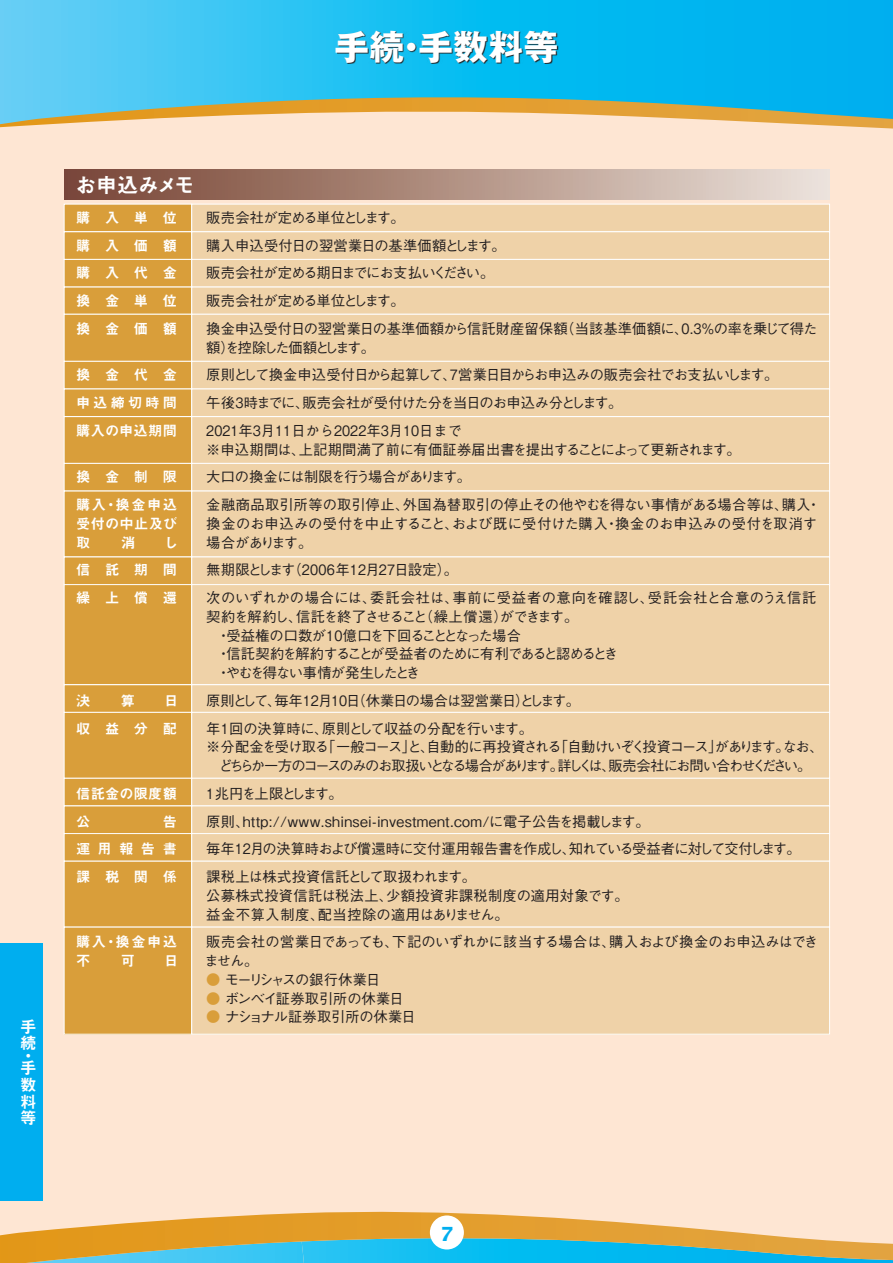
<style>
.page{position:relative;width:893px;height:1263px;background:#fee6d3}
.page>*{position:absolute;margin:0;border:0;box-sizing:border-box;transform-origin:0 0}
.t1{font:700 34.5px "Gothic MB101 Pro";letter-spacing:.02em;color:#fff}
.t2{font:21px "Midashi Go Pro MB31";letter-spacing:-.025em;color:#fff}
.t3{font:700 19.5px "Lucida Sans Std";color:#00aeef}
.t4{font:16.5px/16.8px "Midashi Go Pro MB31";color:#fff}
.t5{font:500 14.25px/27.8px "Gothic BBB Pro";letter-spacing:-.025em;color:#231f20}
.t6{font:500 14.25px/27.8px "Gothic BBB Pro";color:#231f20;scale:.9 1}
.t7{font:500 14.25px/27.8px "Gothic BBB Pro";letter-spacing:.02em;color:#231f20}
.t8{font:500 14.25px/27.8px "Gothic BBB Pro";letter-spacing:-.005em;color:#231f20}
.t9{font:500 14.25px/18.8px "Gothic BBB Pro";letter-spacing:-.085em;color:#231f20}
.t10{font:500 14.25px/18.8px "Gothic BBB Pro";letter-spacing:-.1em;color:#231f20;text-align:center}
.t11{font:14.25px/27.8px "Midashi Go Pro MB31";letter-spacing:.535em;color:#fff;text-align:justify}
.t12{font:500 14.25px/18.8px "Gothic BBB Pro";color:#231f20}
.t13{font:500 14.25px "Gothic BBB Pro";letter-spacing:-.095em;color:#231f20}
.t14{font:14.25px/27.8px "Midashi Go Pro MB31";letter-spacing:.11em;color:#fff}
.t15{font:14.25px/18.8px "Midashi Go Pro MB31";letter-spacing:.02em;color:#fff}
.t16{font:14.25px/27.8px "Midashi Go Pro MB31";letter-spacing:.025em;color:#fff}
.s1{color:#d99e3a}
</style>
<div class="page">
<svg style="left:0;top:0;width:893px;height:129px;background:#48bedb"></svg>
<svg style="left:337px;top:31px;width:221px;height:33px;background:#176d87"></svg>
<div style="left:0;top:944px;width:43px;height:257px;background:#00aeef"></div>
<div style="left:64px;top:169px;width:766px;height:30px;background:linear-gradient(to right,#764231,#ece1d9)"></div>
<div style="left:64px;top:204px;width:128px;height:28px;background:#d99e3a"></div>
<div style="left:192px;top:204px;width:638px;height:28px;background:#efd2a8"></div>
<div style="left:191px;top:204px;width:639px;height:28px;border:1px solid #fff"></div>
<div style="left:64px;top:232px;width:128px;height:27px;background:#d99e3a"></div>
<div style="left:64px;top:231px;width:128px;height:29px;border:1px solid #fff"></div>
<div style="left:192px;top:232px;width:638px;height:27px;background:#efd2a8"></div>
<div style="left:191px;top:231px;width:639px;height:29px;border:1px solid #fff"></div>
<div style="left:64px;top:259px;width:128px;height:28px;background:#d99e3a"></div>
<div style="left:64px;top:259px;width:128px;height:28px;border:1px solid #fff"></div>
<div style="left:192px;top:259px;width:638px;height:28px;background:#efd2a8"></div>
<div style="left:191px;top:259px;width:639px;height:28px;border:1px solid #fff"></div>
<div style="left:64px;top:287px;width:128px;height:27px;background:#d99e3a"></div>
<div style="left:192px;top:287px;width:638px;height:27px;background:#efd2a8"></div>
<div style="left:191px;top:287px;width:639px;height:28px;border:1px solid #fff"></div>
<div style="left:64px;top:314px;width:128px;height:47px;background:#d99e3a"></div>
<div style="left:64px;top:314px;width:128px;height:48px;border:1px solid #fff"></div>
<div style="left:192px;top:314px;width:638px;height:47px;background:#efd2a8"></div>
<div style="left:191px;top:314px;width:639px;height:48px;border:1px solid #fff"></div>
<div style="left:64px;top:361px;width:128px;height:28px;background:#d99e3a"></div>
<div style="left:64px;top:361px;width:128px;height:28px;border:1px solid #fff"></div>
<div style="left:192px;top:361px;width:638px;height:28px;background:#efd2a8"></div>
<div style="left:191px;top:361px;width:639px;height:28px;border:1px solid #fff"></div>
<div style="left:64px;top:389px;width:128px;height:28px;background:#d99e3a"></div>
<div style="left:192px;top:389px;width:638px;height:28px;background:#efd2a8"></div>
<div style="left:191px;top:389px;width:639px;height:28px;border:1px solid #fff"></div>
<div style="left:64px;top:417px;width:128px;height:46px;background:#d99e3a"></div>
<div style="left:64px;top:416px;width:128px;height:48px;border:1px solid #fff"></div>
<div style="left:192px;top:417px;width:638px;height:46px;background:#efd2a8"></div>
<div style="left:191px;top:416px;width:639px;height:48px;border:1px solid #fff"></div>
<div style="left:64px;top:463px;width:128px;height:28px;background:#d99e3a"></div>
<div style="left:64px;top:463px;width:128px;height:28px;border:1px solid #fff"></div>
<div style="left:192px;top:463px;width:638px;height:28px;background:#efd2a8"></div>
<div style="left:191px;top:463px;width:639px;height:28px;border:1px solid #fff"></div>
<div style="left:64px;top:491px;width:128px;height:66px;background:#d99e3a"></div>
<div style="left:64px;top:491px;width:128px;height:66px;border:1px solid #fff"></div>
<div style="left:192px;top:491px;width:638px;height:66px;background:#efd2a8"></div>
<div style="left:191px;top:491px;width:639px;height:66px;border:1px solid #fff"></div>
<div style="left:64px;top:557px;width:128px;height:28px;background:#d99e3a"></div>
<div style="left:192px;top:557px;width:638px;height:28px;background:#efd2a8"></div>
<div style="left:191px;top:557px;width:639px;height:28px;border:1px solid #fff"></div>
<div style="left:64px;top:585px;width:128px;height:100px;background:#d99e3a"></div>
<div style="left:64px;top:584px;width:128px;height:101px;border:1px solid #fff"></div>
<div style="left:192px;top:585px;width:638px;height:100px;background:#efd2a8"></div>
<div style="left:191px;top:584px;width:639px;height:101px;border:1px solid #fff"></div>
<div style="left:64px;top:685px;width:128px;height:27px;background:#d99e3a"></div>
<div style="left:64px;top:684px;width:128px;height:29px;border:1px solid #fff"></div>
<div style="left:192px;top:685px;width:638px;height:27px;background:#efd2a8"></div>
<div style="left:191px;top:684px;width:639px;height:29px;border:1px solid #fff"></div>
<div style="left:64px;top:712px;width:128px;height:66px;background:#d99e3a"></div>
<div style="left:64px;top:712px;width:128px;height:67px;border:1px solid #fff"></div>
<div style="left:192px;top:712px;width:638px;height:66px;background:#efd2a8"></div>
<div style="left:191px;top:712px;width:639px;height:67px;border:1px solid #fff"></div>
<div style="left:64px;top:778px;width:128px;height:28px;background:#d99e3a"></div>
<div style="left:64px;top:778px;width:128px;height:28px;border:1px solid #fff"></div>
<div style="left:192px;top:778px;width:638px;height:28px;background:#efd2a8"></div>
<div style="left:191px;top:778px;width:639px;height:28px;border:1px solid #fff"></div>
<div style="left:64px;top:806px;width:128px;height:27px;background:#d99e3a"></div>
<div style="left:192px;top:806px;width:638px;height:27px;background:#efd2a8"></div>
<div style="left:191px;top:806px;width:639px;height:28px;border:1px solid #fff"></div>
<div style="left:64px;top:833px;width:128px;height:28px;background:#d99e3a"></div>
<div style="left:64px;top:833px;width:128px;height:28px;border:1px solid #fff"></div>
<div style="left:192px;top:833px;width:638px;height:28px;background:#efd2a8"></div>
<div style="left:191px;top:833px;width:639px;height:28px;border:1px solid #fff"></div>
<div style="left:64px;top:861px;width:128px;height:66px;background:#d99e3a"></div>
<div style="left:64px;top:861px;width:128px;height:66px;border:1px solid #fff"></div>
<div style="left:192px;top:861px;width:638px;height:66px;background:#efd2a8"></div>
<div style="left:191px;top:861px;width:639px;height:66px;border:1px solid #fff"></div>
<div style="left:64px;top:927px;width:128px;height:107px;background:#d99e3a"></div>
<div style="left:192px;top:927px;width:638px;height:107px;background:#efd2a8"></div>
<div style="left:191px;top:927px;width:639px;height:107px;border:1px solid #fff"></div>
<svg style="left:0;top:1213px;width:893px;height:50px"></svg>
<h1 class="t1" style="left:334px;top:18px;width:225px">手続・手数料等</h1>
<p class="t4" style="left:20px;top:1016px;width:17px">手続</p>
<p class="t4" style="left:20px;top:1047px;width:17px;line-height:12.3px">・手</p>
<p class="t4" style="left:20px;top:1074px;width:17px;text-align:justify">数料等</p>
<h2 class="t2" style="left:76px;top:168px;width:121px">お申込みメモ</h2>
<p class="t11" style="left:76px;top:202px;width:102px">購入単位購入価額購入代金換金単位換金価額</p>
<p class="t11" style="left:76px;top:359px;width:103px">換金代金申込締切時間購入の申込期間</p>
<p class="t14" style="left:76px;top:461px;width:102px">換金制限購入・換金申込</p>
<p class="t15" style="left:76px;top:512px;width:103px">受付の中止及び取</p>
<p class="t11" style="left:121px;top:527px;width:16px">消</p>
<p class="t11" style="left:76px;top:527px;width:104px;text-indent:88px">し信託期間繰上償還</p>
<p class="t11" style="left:76px;top:685px;width:16px">決</p>
<p class="t11" style="left:121px;top:685px;width:16px">算</p>
<p class="t11" style="left:76px;top:685px;width:104px;text-align:right">日<br>収益分配</p>
<p class="t16" style="left:76px;top:778px;width:102px">信託金の限度額公</p>
<p class="t11" style="left:76px;top:806px;width:102px;text-indent:87px">告運用報告書課税関係</p>
<p class="t11" style="left:76px;top:931px;width:102px;line-height:18.8px">購入・換金申込不</p>
<p class="t11" style="left:121px;top:945px;width:16px">可</p>
<p class="t11" style="left:164px;top:945px;width:16px">日</p>
<p class="t5" style="left:206px;top:202px;width:613px">販売会社が定める単位とします。<br>購入申込受付日の翌営業日の基準価額とします。<br>販売会社が定める期日までにお支払いください。<br>販売会社が定める単位とします。<br>換金申込受付日の翌営業日の基準価額から信託財産留保額（当該基準価額に、0.3％の率を乗じて得た</p>
<p class="t5" style="left:206px;top:332px;width:574px">額）を控除した価額とします。<br>原則として換金申込受付日から起算して、7営業日目からお申込みの販売会社でお支払いします。午後3時までに、販売会社が受付けた分を当日のお申込み分とします。<br>2021年3月11日から2022年3月10日まで</p>
<p class="t8" style="left:206px;top:434px;width:616px">※申込期間は、上記期間満了前に有価証券届出書を提出することによって更新されます。<br>大口の換金には制限を行う場合があります。<br>金融商品取引所等の取引停止、外国為替取引の停止その他やむを得ない事情がある場合等は、購入・</p>
<p class="t12" style="left:206px;top:512px;width:612px">換金のお申込みの受付を中止すること、および既に受付けた購入・換金のお申込みの受付を取消す場合があります。</p>
<p class="t7" style="left:206px;top:554px;width:612px">無期限とします（2006年12月27日設定）。<br>次のいずれかの場合には、委託会社は、事前に受益者の意向を確認し、受託会社と合意のうえ信託</p>
<p class="t9" style="left:206px;top:605px;width:413px">契約を解約し、信託を終了させること（繰上償還）ができます。<br>　・受益権の口数が10億口を下回ることとなった場合<br>　・信託契約を解約することが受益者のために有利であると認めるとき　・やむを得ない事情が発生したとき</p>
<p class="t5" style="left:206px;top:685px;width:375px">原則として、毎年12月10日（休業日の場合は翌営業日）とします。年1回の決算時に、原則として収益の分配を行います。</p>
<p class="t10" style="left:206px;top:736px;width:619px">※分配金を受け取る「一般コース」と、自動的に再投資される「自動けいぞく投資コース」があります。なお、どちらか一方のコースのみのお取扱いとなる場合があります。詳しくは、販売会社にお問い合わせください。</p>
<p class="t6" style="left:206px;top:778px;width:662px">1兆円を上限とします。<br>原則、http://www.shinsei-investment.com/に電子公告を掲載します。<br>毎年12月の決算時および償還時に交付運用報告書を作成し、知れている受益者に対して交付します。課税上は株式投資信託として取扱われます。</p>
<p class="t7" style="left:206px;top:884px;width:424px;line-height:18.8px">公募株式投資信託は税法上、少額投資非課税制度の適用対象です。益金不算入制度、配当控除の適用はありません。</p>
<p class="t5" style="left:205px;top:931px;width:615px;line-height:18.8px">販売会社の営業日であっても、下記のいずれかに該当する場合は、購入および換金のお申込みはできません。</p>
<p class="t13" style="left:206px;top:968px;width:176px"><span class="s1">●</span> モーリシャスの銀行休業日</p>
<p class="t5" style="left:206px;top:983px;width:199px"><span class="s1">●</span> ボンベイ証券取引所の休業日</p>
<p class="t5" style="left:206px;top:1001px;width:211px"><span class="s1">●</span> ナショナル証券取引所の休業日</p>
<h3 class="t3" style="left:440px;top:1223px;width:15px">7</h3>
</div>
